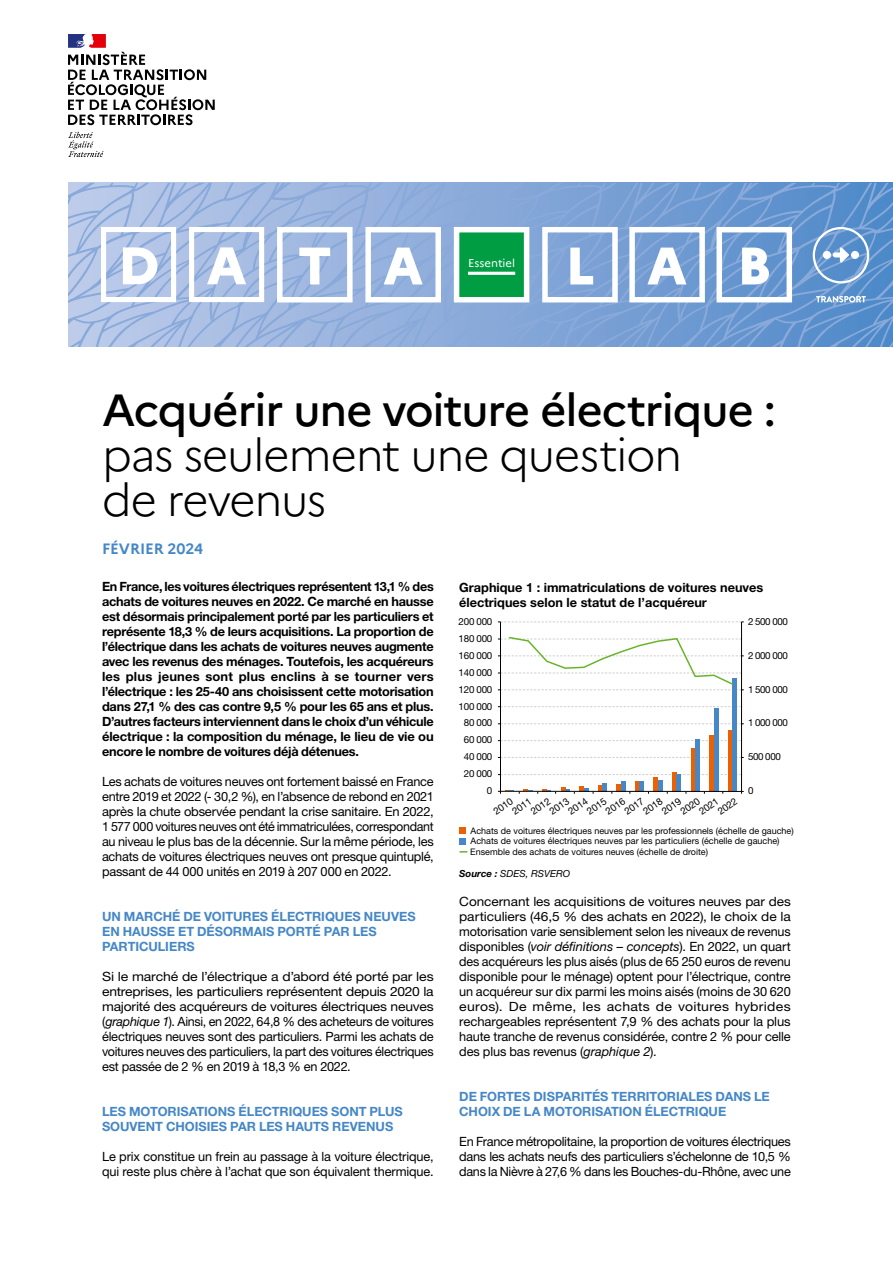
<style>
.page{position:relative;width:893px;height:1263px;background:#fff}
.page>*{position:absolute;margin:0;border:0;box-sizing:border-box;transform-origin:0 0}
.t1{font:800 52.65px "Marianne";letter-spacing:.975em;color:#fff}
.t2{font:300 45px/45px "Marianne";letter-spacing:-.03em;color:#000}
.t3{font:500 45px "Marianne";letter-spacing:-.025em;color:#000}
.t4{font:700 15px "Marianne";letter-spacing:-.005em;color:#4587c7}
.t5{font:700 12.75px/15px "Helvetica Neue LT Std";color:#000;text-align:justify}
.t6{font:12.75px/15px "Helvetica Neue LT Std";letter-spacing:-.015em;color:#000;text-align:justify}
.t7{font:12.75px/15px "Helvetica Neue LT Std";letter-spacing:-.015em;color:#000;text-align:justify;scale:1.06 1}
.t8{font:12.75px/15px "Helvetica Neue LT Std";letter-spacing:-.015em;color:#000;text-align:justify;scale:1.1 1}
.t9{font:700 12.75px/15px "Helvetica Neue LT Std";letter-spacing:-.005em;color:#4587c7}
.t10{font:11.25px "Marianne";color:#fff}
.t11{font:9.75px/17px "Helvetica Neue LT Std";letter-spacing:-.02em;color:#000;text-align:right}
.t12{font:italic 9.75px "Helvetica Neue LT Std";color:#000}
.t13{font:9px/10.5px "Helvetica Neue LT Std";color:#000}
.s1{font-style:italic}
.s2{font-weight:700}
</style>
<div class="page">
<svg style="left:69px;top:183px;width:824px;height:164px;background:#8eb1d8"></svg>
<svg style="left:68px;top:132px;width:36px;height:25px"></svg>
<svg style="left:68px;top:34px;width:147px;height:91px"></svg>
<div style="left:459px;top:827px;width:7px;height:7px;background:#eb6000"></div>
<div style="left:459px;top:838px;width:7px;height:6px;background:#4587c7"></div>
<svg style="left:460px;top:851px;width:7px;height:2px"></svg>
<div style="left:635px;top:781px;width:5px;height:10px;background:#eb6000"></div>
<hr style="left:654px;top:777px;width:4px;height:14px;background:#eb6000">
<div style="left:672px;top:772px;width:5px;height:19px;background:#eb6000"></div>
<hr style="left:691px;top:748px;width:4px;height:43px;background:#eb6000">
<div style="left:709px;top:735px;width:5px;height:56px;background:#eb6000"></div>
<hr style="left:728px;top:730px;width:4px;height:61px;background:#eb6000">
<div style="left:602px;top:783px;width:5px;height:8px;background:#4587c7"></div>
<hr style="left:621px;top:781px;width:4px;height:10px;background:#4587c7">
<hr style="left:640px;top:781px;width:4px;height:10px;background:#4587c7">
<div style="left:658px;top:780px;width:5px;height:11px;background:#4587c7"></div>
<hr style="left:677px;top:774px;width:4px;height:17px;background:#4587c7">
<div style="left:695px;top:739px;width:5px;height:52px;background:#4587c7"></div>
<hr style="left:714px;top:708px;width:4px;height:83px;background:#4587c7">
<div style="left:732px;top:678px;width:5px;height:113px;background:#4587c7"></div>
<hr style="left:741px;top:622px;width:1px;height:169px;background:#000">
<hr style="left:500px;top:622px;width:1px;height:169px;background:#000">
<svg style="left:498px;top:621px;width:246px;height:1px"></svg>
<svg style="left:498px;top:706px;width:243px;height:1px"></svg>
<svg style="left:498px;top:723px;width:246px;height:1px"></svg>
<svg style="left:498px;top:740px;width:243px;height:1px"></svg>
<svg style="left:498px;top:757px;width:246px;height:1px"></svg>
<svg style="left:498px;top:774px;width:243px;height:1px"></svg>
<hr style="left:500px;top:791px;width:242px;height:1px;background:#000">
<svg style="left:498px;top:636px;width:246px;height:54px"></svg>
<svg style="left:498px;top:785px;width:104px;height:9px"></svg>
<svg style="left:611px;top:784px;width:10px;height:10px"></svg>
<h1 class="t1" style="left:118px;top:233px;width:307px">DATA</h1>
<h1 class="t1" style="left:565px;top:234px;width:208px">LAB</h1>
<p class="t10" style="left:468px;top:256px;width:49px">Essentiel</p>
<h2 class="t3" style="left:102px;top:383px;width:675px">Acquérir une voiture électrique :</h2>
<h2 class="t2" style="left:102px;top:432px;width:582px">pas seulement une question de revenus</h2>
<p class="t4" style="left:102px;top:539px;width:103px">FÉVRIER 2024</p>
<p class="t5" style="left:459px;top:579px;width:306px">Graphique 1 : immatriculations de voitures neuves électriques selon le statut de l’acquéreur</p>
<p class="t5" style="left:102px;top:579px;width:333px">En France, les voitures électriques représentent 13,1 % des achats de voitures neuves en 2022. Ce marché en hausse est désormais principalement porté par les particuliers et représente 18,3 % de leurs acquisitions. La proportion de l’électrique dans les achats de voitures neuves augmente avec les revenus des ménages. Toutefois, les acquéreurs les plus jeunes sont plus enclins à se tourner vers l’électrique : les 25-40 ans choisissent cette motorisation dans 27,1 % des cas contre 9,5 % pour les 65 ans et plus.<br>D’autres facteurs interviennent dans le choix d’un véhicule électrique : la composition du ménage, le lieu de vie ou encore le nombre de voitures déjà détenues.</p>
<p class="t6" style="left:102px;top:774px;width:333px">Les achats de voitures neuves ont fortement baissé en France entre 2019 et 2022 (- 30,2 %), en l’absence de rebond en 2021 après la chute observée pendant la crise sanitaire. En 2022, 1 577 000 voitures neuves ont été immatriculées, correspondant au niveau le plus bas de la décennie. Sur la même période, les achats de voitures électriques neuves ont presque quintuplé, passant de 44 000 unités en 2019 à 207 000 en 2022.</p>
<p class="t9" style="left:102px;top:909px;width:315px">UN MARCHÉ DE VOITURES ÉLECTRIQUES NEUVES<br>EN HAUSSE ET DÉSORMAIS PORTÉ PAR LES<br>PARTICULIERS</p>
<p class="t8" style="left:102px;top:969px;width:303px">Si le marché de l’électrique a d’abord été porté par les entreprises, les particuliers représentent depuis 2020 la majorité des acquéreurs de voitures électriques neuves (<span class="s1">graphique 1</span>). Ainsi, en 2022, 64,8 % des acheteurs de voitures électriques neuves sont des particuliers. Parmi les achats de voitures neuves des particuliers, la part des voitures électriques est passée de 2 % en 2019 à 18,3 % en 2022.</p>
<p class="t9" style="left:102px;top:1104px;width:302px">LES MOTORISATIONS ÉLECTRIQUES SONT PLUS<br>SOUVENT CHOISIES PAR LES HAUTS REVENUS</p>
<p class="t6" style="left:102px;top:1149px;width:333px">Le prix constitue un frein au passage à la voiture électrique, qui reste plus chère à l’achat que son équivalent thermique.</p>
<p class="t11" style="left:459px;top:613px;width:35px">200 000<br>180 000<br>160 000<br>140 000<br>120 000<br>100 000<br>80 000<br>60 000<br>40 000<br>20 000<br>0</p>
<p class="t11" style="left:748px;top:613px;width:42px">2 500 000</p>
<p class="t11" style="left:748px;top:647px;width:42px">2 000 000</p>
<p class="t11" style="left:748px;top:681px;width:42px">1 500 000</p>
<p class="t11" style="left:748px;top:714px;width:42px">1 000 000</p>
<p class="t11" style="left:748px;top:748px;width:34px">500 000</p>
<p class="t11" style="left:748px;top:782px;width:7px">0</p>
<p class="t11" style="left:602px;top:805px;width:23px;rotate:-35deg">2016</p>
<p class="t11" style="left:639px;top:805px;width:23px;rotate:-35deg">2018</p>
<p class="t11" style="left:676px;top:805px;width:23px;rotate:-35deg">2020</p>
<p class="t11" style="left:564px;top:805px;width:23px;rotate:-35deg">2014</p>
<p class="t11" style="left:490px;top:805px;width:23px;rotate:-35deg">2010</p>
<p class="t11" style="left:658px;top:805px;width:23px;rotate:-35deg">2019</p>
<p class="t11" style="left:546px;top:805px;width:23px;rotate:-35deg">2013</p>
<p class="t11" style="left:695px;top:805px;width:23px;rotate:-35deg">2021</p>
<p class="t11" style="left:714px;top:805px;width:23px;rotate:-35deg">2022</p>
<p class="t11" style="left:620px;top:805px;width:23px;rotate:-35deg">2017</p>
<p class="t11" style="left:508px;top:805px;width:23px;rotate:-35deg">2011</p>
<p class="t11" style="left:527px;top:805px;width:23px;rotate:-35deg">2012</p>
<p class="t11" style="left:583px;top:805px;width:23px;rotate:-35deg">2015</p>
<p class="t13" style="left:470px;top:825px;width:325px">Achats de voitures électriques neuves par les professionnels (échelle de gauche)<br>Achats de voitures électriques neuves par les particuliers (échelle de gauche)<br>Ensemble des achats de voitures neuves (échelle de droite)</p>
<p class="t12" style="left:459px;top:867px;width:112px"><span class="s2">Source :</span> SDES, RSVERO</p>
<p class="t7" style="left:459px;top:894px;width:314px">Concernant les acquisitions de voitures neuves par des particuliers (46,5 % des achats en 2022), le choix de la motorisation varie sensiblement selon les niveaux de revenus disponibles (<span class="s1">voir définitions – concepts</span>). En 2022, un quart des acquéreurs les plus aisés (plus de 65 250 euros de revenu disponible pour le ménage) optent pour l’électrique, contre un acquéreur sur dix parmi les moins aisés (moins de 30 620 euros). De même, les achats de voitures hybrides rechargeables représentent 7,9 % des achats pour la plus haute tranche de revenus considérée, contre 2 % pour celle des plus bas revenus (<span class="s1">graphique 2</span>).</p>
<p class="t9" style="left:459px;top:1089px;width:312px">DE FORTES DISPARITÉS TERRITORIALES DANS LE<br>CHOIX DE LA MOTORISATION ÉLECTRIQUE</p>
<p class="t6" style="left:459px;top:1134px;width:333px">En France métropolitaine, la proportion de voitures électriques dans les achats neufs des particuliers s’échelonne de 10,5 % dans la Nièvre à 27,6 % dans les Bouches-du-Rhône, avec une</p>
</div>
